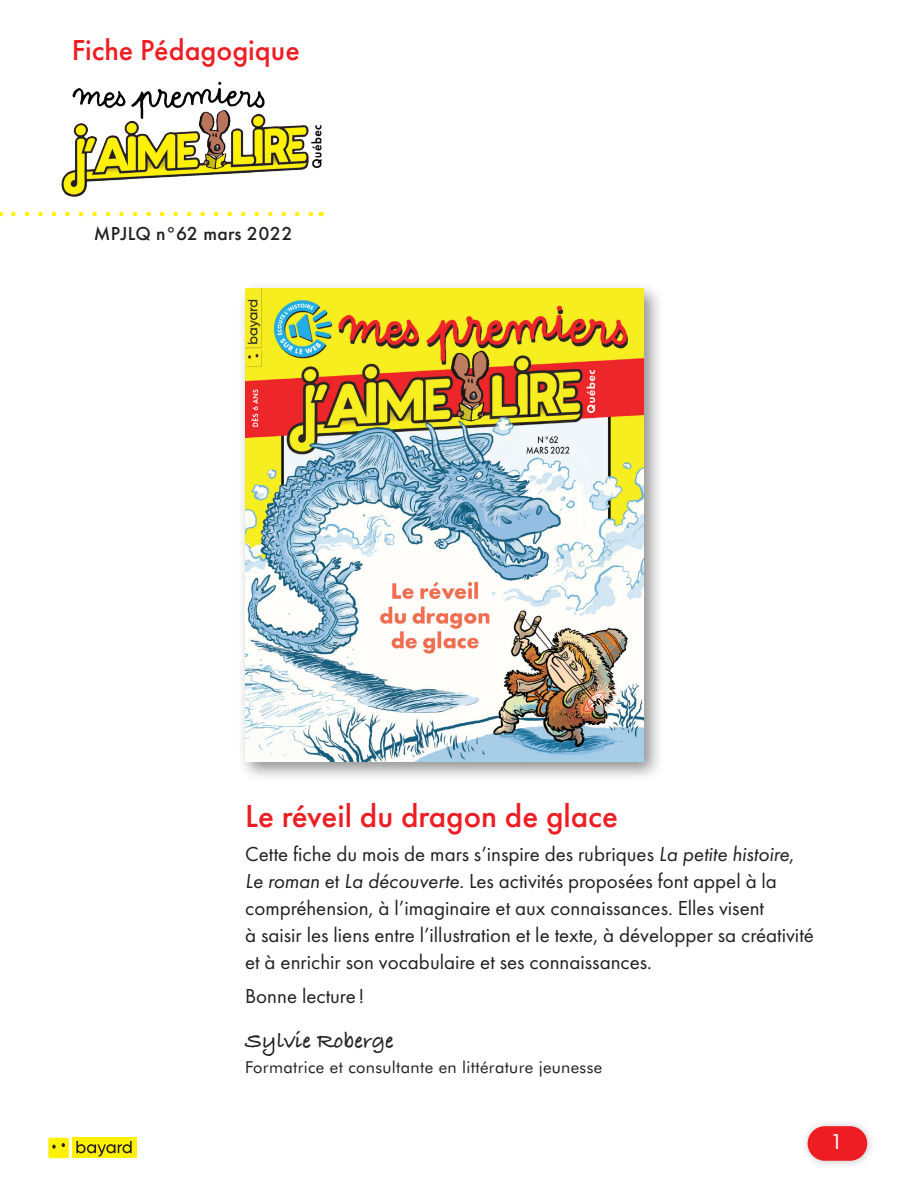
<style>
.page{position:relative;width:918px;height:1188px;background:#fff}
.page>*{position:absolute;margin:0;border:0;box-sizing:border-box;transform-origin:0 0}
.t1{font:500 33px "Futura PT";color:#ee1d23}
.t2{font:500 30px "Futura PT";color:#ee1d23}
.t3{font:700 22.5px "Bradley Hand ITCTT";color:#231f20}
.t4{font:21px/27px "Futura PT";color:#231f20}
.t5{font:21px "Futura BT";color:#fff}
.t6{font:500 19.5px "Futura PT";letter-spacing:.02em;color:#231f20}
.t7{font:16.5px "Futura BT";letter-spacing:.02em;color:#231f20}
.s1{font-style:italic}
</style>
<div class="page">
<div style="left:238px;top:282px;width:426px;height:500px;background:#231f20;opacity:.5"></div>
<img style="left:245px;top:289px;width:398px;height:472px">
<div style="left:801px;top:1119px;width:75px;height:51px;background:#231f20;opacity:.25"></div>
<div style="left:808px;top:1126px;width:59px;height:35px;background:#ee1d23;border-radius:17px"></div>
<div style="left:72px;top:1138px;width:64px;height:20px;background:#fff101"></div>
<svg style="left:76px;top:1141px;width:56px;height:16px"></svg>
<div style="left:48px;top:1138px;width:21px;height:20px;background:#fff101;border-radius:2px"></div>
<svg style="left:62px;top:1143px;width:3px;height:4px"></svg>
<svg style="left:52px;top:1145px;width:4px;height:4px"></svg>
<svg style="left:13px;top:212px;width:300px;height:4px"></svg>
<img style="left:61px;top:81px;width:261px;height:116px">
<h2 class="t2" style="left:72px;top:32px;width:230px">Fiche Pédagogique</h2>
<p class="t6" style="left:94px;top:222px;width:200px">MPJLQ n°62 mars 2022</p>
<h1 class="t1" style="left:245px;top:796px;width:374px">Le réveil du dragon de glace</h1>
<p class="t4" style="left:245px;top:840px;width:570px">Cette fiche du mois de mars s’inspire des rubriques <span class="s1">La petite histoire</span>, <span class="s1">Le roman</span> et <span class="s1">La découverte</span>. Les activités proposées font appel à la compréhension, à l’imaginaire et aux connaissances. Elles visent<br>à saisir les liens entre l’illustration et le texte, à développer sa créativité et à enrichir son vocabulaire et ses connaissances.</p>
<p class="t4" style="left:245px;top:982px;width:121px">Bonne lecture !</p>
<p class="t3" style="left:245px;top:1024px;width:150px">Sylvie Roberge</p>
<p class="t7" style="left:245px;top:1057px;width:359px">Formatrice et consultante en littérature jeunesse</p>
<p class="t5" style="left:830px;top:1129px;width:14px">1</p>
</div>
